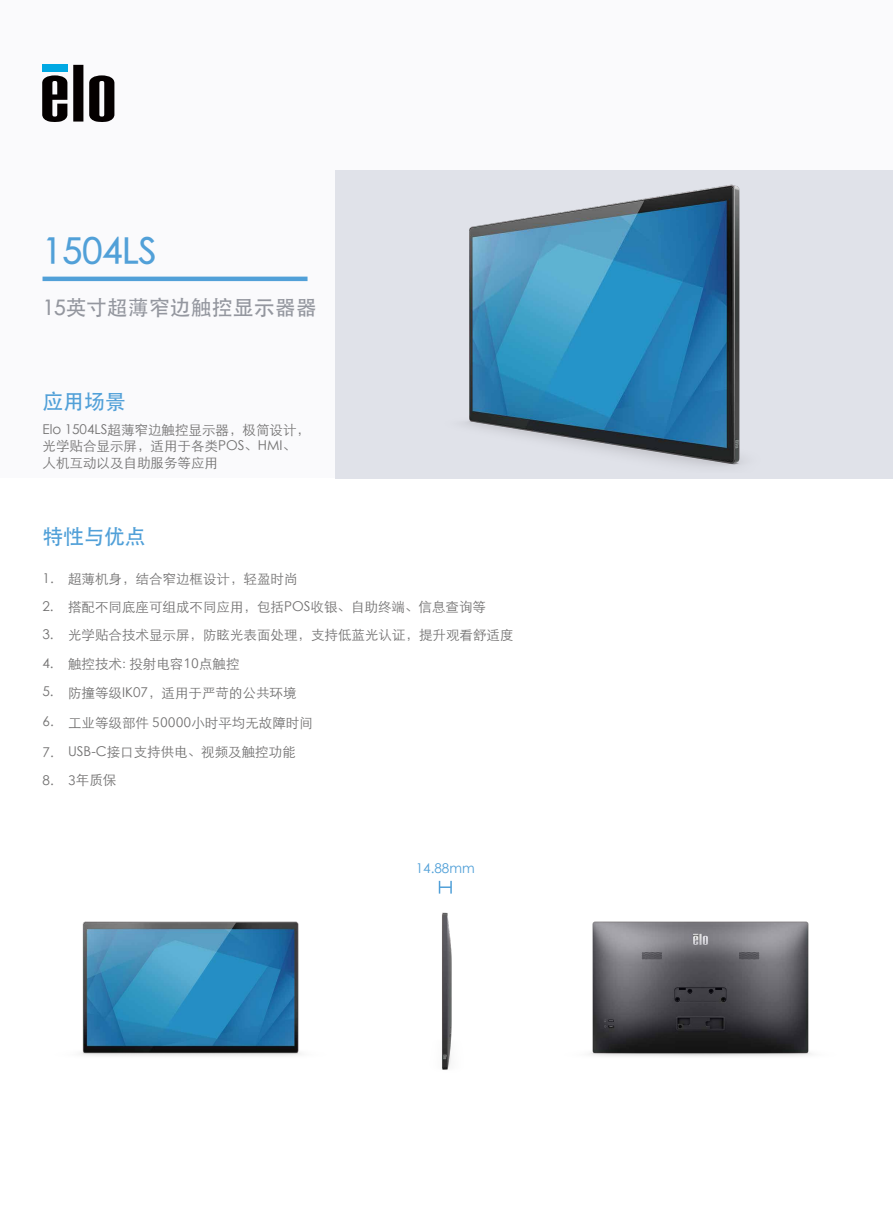
<style>
.page{position:relative;width:893px;height:1212px;background:#fff}
.page>*{position:absolute;margin:0;border:0;box-sizing:border-box;transform-origin:0 0}
.t1{font:36px "ST Heiti";color:#51a0d8}
.t2{font:21px "ST Heiti";color:#94979f}
.t3{font:21px "ST Heiti";letter-spacing:-.02em;color:#51a0d8}
.t4{font:13.5px/16.2px "ST Xihei";color:#727171}
.t5{font:13.5px/27.8px "Century Gothic";color:#727171}
.t6{font:13.5px "Century Gothic";color:#51a0d8}
.s1{font-family:"Avenir Next LT Pro"}
</style>
<div class="page">
<div style="left:0;top:0;width:893px;height:478px;background:#fafafc"></div>
<div style="left:336px;top:170px;width:557px;height:308px;background:#e0e2e9"></div>
<hr style="left:43px;top:277px;width:265px;height:4px;background:#51a0d8">
<svg style="left:73px;top:65px;width:10px;height:57px"></svg>
<svg style="left:42px;top:75px;width:25px;height:47px"></svg>
<svg style="left:89px;top:75px;width:25px;height:47px"></svg>
<div style="left:42px;top:65px;width:25px;height:7px;background:#00a8e3"></div>
<svg style="left:439px;top:881px;width:13px;height:12px"></svg>
<img style="left:603px;top:921px;width:208px;height:136px">
<img style="left:81px;top:921px;width:220px;height:135px">
<img style="left:465px;top:184px;width:278px;height:283px">
<img style="left:442px;top:912px;width:161px;height:158px">
<h1 class="t1" style="left:43px;top:232px;width:116px">1504LS</h1>
<h2 class="t2" style="left:43px;top:297px;width:275px">15英寸超薄窄边触控显示器器</h2>
<h2 class="t3" style="left:43px;top:391px;width:85px">应用场景</h2>
<p class="t4" style="left:43px;top:421px;width:269px">Elo 1504LS超薄窄边触控显示器，极简设计，光学贴合显示屏，适用于各类POS、HMI、人机互动以及自助服务等应用</p>
<h2 class="t3" style="left:43px;top:525px;width:105px">特性与优点</h2>
<p class="t5" style="left:43px;top:564px;width:13px;text-align:justify">1.<br>2.<br>3.</p>
<p class="t5" style="left:43px;top:649px;width:13px">4.<br>5.</p>
<p class="t5" style="left:43px;top:707px;width:13px">6.</p>
<p class="t5" style="left:43px;top:738px;width:13px">7.<br>8.</p>
<p class="t4" style="left:68px;top:570px;width:231px">超薄机身，结合窄边框设计，轻盈时尚</p>
<p class="t4" style="left:68px;top:591px;width:447px;line-height:28px">搭配不同底座可组成不同应用，包括POS收银、自助终端、信息查询等<br>光学贴合技术显示屏，防眩光表面处理，支持低蓝光认证，提升观看舒适度</p>
<p class="t4" style="left:68px;top:655px;width:173px">触控技术<span class="s1">:</span> 投射电容<span class="s1">10</span>点触控</p>
<p class="t4" style="left:68px;top:677px;width:246px;line-height:29.7px">防撞等级IK07，适用于严苛的公共环境工业等级部件 <span class="s1">50000</span>小时平均无故障时间</p>
<p class="t4" style="left:68px;top:737px;width:229px;line-height:27.9px">USB-C接口支持供电、视频及触控功能<br><span class="s1">3</span>年质保</p>
<p class="t6" style="left:416px;top:858px;width:60px">14.88mm</p>
</div>
